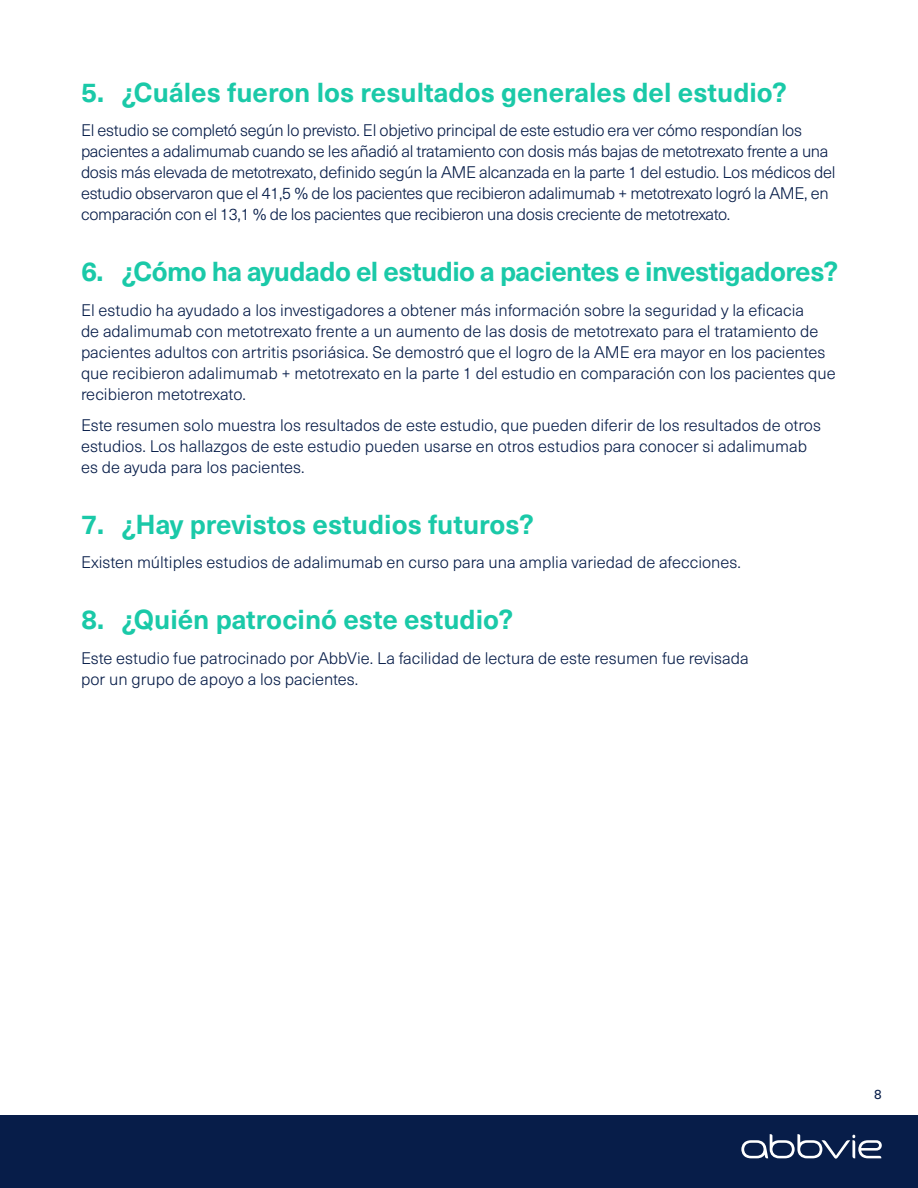
<style>
.page{position:relative;width:918px;height:1188px;background:#fff}
.page>*{position:absolute;margin:0;border:0;box-sizing:border-box;transform-origin:0 0}
.t1{font:700 27px "Neue Haas Unica Pro";color:#1ac9a8}
.t2{font:700 27px "Neue Haas Unica Pro";letter-spacing:-.02em;color:#1ac9a8}
.t3{font:300 16.5px/21px "Neue Haas Unica Pro";color:#071d49}
.t4{font:300 16.5px/21px "Neue Haas Unica Pro";letter-spacing:-.02em;color:#071d49}
.t5{font:13.5px "Neue Haas Unica Pro";color:#071d49}
</style>
<div class="page">
<div style="left:0;top:1115px;width:918px;height:73px;background:#071d49"></div>
<svg style="left:741px;top:1134px;width:141px;height:25px"></svg>
<h1 class="t1" style="left:81px;top:76px;width:707px">5. ¿Cuáles fueron los resultados generales del estudio?</h1>
<p class="t4" style="left:81px;top:120px;width:756px">El estudio se completó según lo previsto. El objetivo principal de este estudio era ver cómo respondían los pacientes a adalimumab cuando se les añadió al tratamiento con dosis más bajas de metotrexato frente a una dosis más elevada de metotrexato, definido según la AME alcanzada en la parte 1 del estudio. Los médicos del estudio observaron que el 41,5 % de los pacientes que recibieron adalimumab + metotrexato logró la AME, en comparación con el 13,1 % de los pacientes que recibieron una dosis creciente de metotrexato.</p>
<h1 class="t2" style="left:81px;top:255px;width:759px">6. ¿Cómo ha ayudado el estudio a pacientes e investigadores?</h1>
<p class="t3" style="left:81px;top:299px;width:756px">El estudio ha ayudado a los investigadores a obtener más información sobre la seguridad y la eficacia<br>de adalimumab con metotrexato frente a un aumento de las dosis de metotrexato para el tratamiento de pacientes adultos con artritis psoriásica. Se demostró que el logro de la AME era mayor en los pacientes que recibieron adalimumab + metotrexato en la parte 1 del estudio en comparación con los pacientes que recibieron metotrexato.</p>
<p class="t3" style="left:81px;top:415px;width:742px">Este resumen solo muestra los resultados de este estudio, que pueden diferir de los resultados de otros estudios. Los hallazgos de este estudio pueden usarse en otros estudios para conocer si adalimumab es de ayuda para los pacientes.</p>
<h1 class="t1" style="left:81px;top:508px;width:455px">7. ¿Hay previstos estudios futuros?</h1>
<p class="t3" style="left:81px;top:552px;width:661px">Existen múltiples estudios de adalimumab en curso para una amplia variedad de afecciones.</p>
<h1 class="t1" style="left:81px;top:603px;width:434px">8. ¿Quién patrocinó este estudio?</h1>
<p class="t3" style="left:81px;top:648px;width:669px">Este estudio fue patrocinado por AbbVie. La facilidad de lectura de este resumen fue revisada por un grupo de apoyo a los pacientes.</p>
<p class="t5" style="left:874px;top:1086px;width:9px">8</p>
</div>
